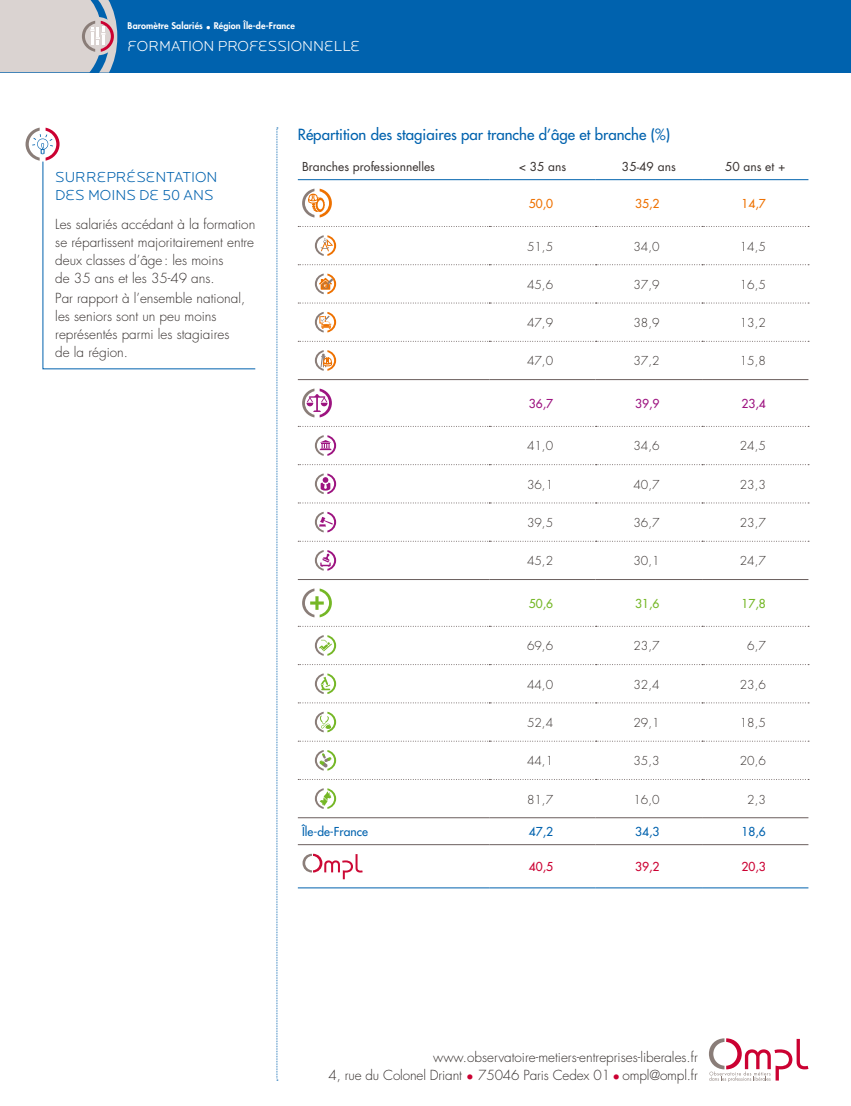
<style>
.page{position:relative;width:851px;height:1106px;background:#fff}
.page>*{position:absolute;margin:0;border:0;box-sizing:border-box;transform-origin:0 0}
.t1{font:500 15px "Futura Std";color:#0062ae}
.t2{font:300 15px/18px "Locator Display";color:#0062ae}
.t3{font:300 15px "Locator Display";color:#fff}
.t4{font:300 13.5px/18px "Futura Std";color:#352f2d}
.t5{font:300 12px "Futura Std";color:#352f2d}
.t6{font:12px "Futura Std";color:#352f2d}
.t7{font:500 12px "Futura Std";color:#0062ae}
.t8{font:500 12px "Futura Std";color:#ee7100}
.t9{font:500 12px "Futura Std";color:#9d1380}
.t10{font:500 12px "Futura Std";color:#75b726}
.t11{font:500 12px "Futura Std";color:#cb0132}
.t12{font:800 9px "Futura Std";letter-spacing:.01em;color:#fff}
.s1{color:#cb0132}
</style>
<div class="page">
<div style="left:0;top:0;width:850px;height:72px;background:#0062ae"></div>
<svg style="left:0;top:0;width:117px;height:73px;background:#cbc8cc"></svg>
<svg style="left:709px;top:1038px;width:99px;height:43px"></svg>
<svg style="left:276px;top:128px;width:2px;height:952px;background:#c4daeb"></svg>
<svg style="left:42px;top:161px;width:214px;height:208px"></svg>
<svg style="left:26px;top:128px;width:34px;height:33px"></svg>
<svg style="left:298px;top:180px;width:510px;height:553px"></svg>
<svg style="left:298px;top:702px;width:510px;height:1px"></svg>
<svg style="left:298px;top:740px;width:508px;height:1px"></svg>
<hr style="left:298px;top:379px;width:191px;height:1px;background:#6a5e5d">
<hr style="left:298px;top:579px;width:191px;height:1px;background:#6a5e5d">
<hr style="left:489px;top:179px;width:106px;height:1px;background:#0062ae">
<hr style="left:595px;top:179px;width:107px;height:1px;background:#0062ae">
<hr style="left:702px;top:179px;width:106px;height:1px;background:#0062ae">
<hr style="left:298px;top:817px;width:191px;height:1px;background:#6a5e5d">
<hr style="left:489px;top:817px;width:106px;height:1px;background:#6a5e5d">
<hr style="left:595px;top:817px;width:107px;height:1px;background:#6a5e5d">
<hr style="left:702px;top:817px;width:106px;height:1px;background:#6a5e5d">
<hr style="left:298px;top:179px;width:191px;height:1px;background:#0062ae">
<svg style="left:298px;top:226px;width:510px;height:1px"></svg>
<svg style="left:298px;top:264px;width:510px;height:1px"></svg>
<svg style="left:298px;top:303px;width:510px;height:1px"></svg>
<svg style="left:298px;top:341px;width:510px;height:1px"></svg>
<svg style="left:298px;top:464px;width:510px;height:1px"></svg>
<svg style="left:298px;top:502px;width:510px;height:1px"></svg>
<svg style="left:298px;top:541px;width:510px;height:1px"></svg>
<svg style="left:298px;top:626px;width:510px;height:1px"></svg>
<svg style="left:298px;top:664px;width:510px;height:1px"></svg>
<hr style="left:489px;top:579px;width:106px;height:1px;background:#6a5e5d">
<hr style="left:595px;top:579px;width:107px;height:1px;background:#6a5e5d">
<hr style="left:702px;top:579px;width:106px;height:1px;background:#6a5e5d">
<hr style="left:298px;top:844px;width:191px;height:1px;background:#6a5e5d">
<hr style="left:489px;top:844px;width:106px;height:1px;background:#6a5e5d">
<hr style="left:595px;top:844px;width:107px;height:1px;background:#6a5e5d">
<hr style="left:702px;top:844px;width:106px;height:1px;background:#6a5e5d">
<hr style="left:489px;top:379px;width:106px;height:1px;background:#6a5e5d">
<hr style="left:595px;top:379px;width:107px;height:1px;background:#6a5e5d">
<hr style="left:702px;top:379px;width:106px;height:1px;background:#6a5e5d">
<svg style="left:298px;top:426px;width:510px;height:1px"></svg>
<hr style="left:298px;top:887px;width:191px;height:1px;background:#0062ae">
<hr style="left:489px;top:887px;width:106px;height:1px;background:#0062ae">
<hr style="left:595px;top:887px;width:107px;height:1px;background:#0062ae">
<hr style="left:702px;top:887px;width:106px;height:1px;background:#0062ae">
<svg style="left:298px;top:779px;width:510px;height:1px"></svg>
<svg style="left:302px;top:189px;width:30px;height:28px"></svg>
<svg style="left:315px;top:235px;width:21px;height:21px"></svg>
<svg style="left:315px;top:273px;width:21px;height:21px"></svg>
<svg style="left:315px;top:312px;width:21px;height:20px"></svg>
<svg style="left:315px;top:350px;width:21px;height:21px"></svg>
<svg style="left:302px;top:388px;width:30px;height:29px"></svg>
<svg style="left:315px;top:435px;width:21px;height:21px"></svg>
<svg style="left:315px;top:473px;width:21px;height:21px"></svg>
<svg style="left:315px;top:512px;width:21px;height:20px"></svg>
<svg style="left:315px;top:550px;width:21px;height:20px"></svg>
<svg style="left:302px;top:588px;width:30px;height:29px"></svg>
<svg style="left:315px;top:635px;width:21px;height:21px"></svg>
<svg style="left:315px;top:673px;width:21px;height:21px"></svg>
<svg style="left:315px;top:711px;width:21px;height:21px"></svg>
<svg style="left:315px;top:750px;width:21px;height:20px"></svg>
<svg style="left:315px;top:788px;width:21px;height:21px"></svg>
<svg style="left:302px;top:853px;width:60px;height:26px"></svg>
<p class="t12" style="left:128px;top:20px;width:169px">Baromètre Salariés • Région Île-de-France</p>
<p class="t3" style="left:128px;top:37px;width:234px">FORMATION PROFESSIONNELLE</p>
<p class="t2" style="left:55px;top:168px;width:164px">SURREPRÉSENTATION<br>DES MOINS DE 50 ANS</p>
<p class="t4" style="left:55px;top:215px;width:201px">Les salariés accédant à la formation se répartissent majoritairement entre deux classes d’âge: les moins<br>de 35 ans et les 35-49 ans.</p>
<p class="t4" style="left:55px;top:289px;width:191px">Par rapport à l’ensemble national, les seniors sont un peu moins représentés parmi les stagiaires de la région.</p>
<p class="t1" style="left:298px;top:125px;width:374px">Répartition des stagiaires par tranche d’âge et branche (%)</p>
<p class="t6" style="left:302px;top:159px;width:134px">Branches professionnelles</p>
<p class="t6" style="left:518px;top:159px;width:49px">&lt; 35 ans</p>
<p class="t6" style="left:622px;top:159px;width:55px">35-49 ans</p>
<p class="t6" style="left:725px;top:159px;width:62px">50 ans et +</p>
<p class="t8" style="left:528px;top:196px;width:26px">50,0</p>
<p class="t8" style="left:635px;top:196px;width:26px">35,2</p>
<p class="t8" style="left:741px;top:196px;width:26px">14,7</p>
<p class="t5" style="left:527px;top:239px;width:28px">51,5</p>
<p class="t5" style="left:633px;top:239px;width:28px">34,0</p>
<p class="t5" style="left:739px;top:239px;width:28px">14,5</p>
<p class="t5" style="left:527px;top:277px;width:28px">45,6</p>
<p class="t5" style="left:633px;top:277px;width:28px">37,9</p>
<p class="t5" style="left:739px;top:277px;width:28px">16,5</p>
<p class="t5" style="left:527px;top:315px;width:28px">47,9</p>
<p class="t5" style="left:633px;top:315px;width:28px">38,9</p>
<p class="t5" style="left:739px;top:315px;width:28px">13,2</p>
<p class="t5" style="left:527px;top:354px;width:28px">47,0</p>
<p class="t5" style="left:633px;top:354px;width:28px">37,2</p>
<p class="t5" style="left:739px;top:354px;width:28px">15,8</p>
<p class="t9" style="left:528px;top:396px;width:26px">36,7</p>
<p class="t9" style="left:635px;top:396px;width:26px">39,9</p>
<p class="t9" style="left:741px;top:396px;width:26px">23,4</p>
<p class="t5" style="left:527px;top:439px;width:28px">41,0</p>
<p class="t5" style="left:633px;top:439px;width:28px">34,6</p>
<p class="t5" style="left:739px;top:439px;width:28px">24,5</p>
<p class="t5" style="left:527px;top:477px;width:28px">36,1</p>
<p class="t5" style="left:633px;top:477px;width:28px">40,7</p>
<p class="t5" style="left:739px;top:477px;width:28px">23,3</p>
<p class="t5" style="left:527px;top:515px;width:28px">39,5</p>
<p class="t5" style="left:633px;top:515px;width:28px">36,7</p>
<p class="t5" style="left:739px;top:515px;width:28px">23,7</p>
<p class="t5" style="left:527px;top:553px;width:28px">45,2</p>
<p class="t5" style="left:633px;top:553px;width:28px">30,1</p>
<p class="t5" style="left:739px;top:553px;width:28px">24,7</p>
<p class="t10" style="left:528px;top:596px;width:26px">50,6</p>
<p class="t10" style="left:635px;top:596px;width:26px">31,6</p>
<p class="t10" style="left:741px;top:596px;width:26px">17,8</p>
<p class="t5" style="left:527px;top:638px;width:28px">69,6</p>
<p class="t5" style="left:633px;top:638px;width:28px">23,7</p>
<p class="t5" style="left:747px;top:638px;width:20px">6,7</p>
<p class="t5" style="left:527px;top:677px;width:28px">44,0</p>
<p class="t5" style="left:633px;top:677px;width:28px">32,4</p>
<p class="t5" style="left:739px;top:677px;width:28px">23,6</p>
<p class="t5" style="left:527px;top:715px;width:28px">52,4</p>
<p class="t5" style="left:633px;top:715px;width:28px">29,1</p>
<p class="t5" style="left:739px;top:715px;width:28px">18,5</p>
<p class="t5" style="left:527px;top:753px;width:28px">44,1</p>
<p class="t5" style="left:633px;top:753px;width:28px">35,3</p>
<p class="t5" style="left:739px;top:753px;width:28px">20,6</p>
<p class="t5" style="left:527px;top:792px;width:28px">81,7</p>
<p class="t5" style="left:633px;top:792px;width:28px">16,0</p>
<p class="t5" style="left:747px;top:792px;width:20px">2,3</p>
<p class="t7" style="left:302px;top:824px;width:67px">Île-de-France</p>
<p class="t7" style="left:528px;top:824px;width:26px">47,2</p>
<p class="t7" style="left:635px;top:824px;width:26px">34,3</p>
<p class="t7" style="left:741px;top:824px;width:26px">18,6</p>
<p class="t11" style="left:528px;top:859px;width:26px">40,5</p>
<p class="t11" style="left:635px;top:859px;width:26px">39,2</p>
<p class="t11" style="left:741px;top:859px;width:26px">20,3</p>
<p class="t4" style="left:328px;top:1048px;width:371px;text-align:right">www.observatoire-metiers-entreprises-liberales.fr<br>4, rue du Colonel Driant <span class="s1">•</span> 75046 Paris Cedex 01 <span class="s1">•</span> ompl@ompl.fr</p>
</div>
